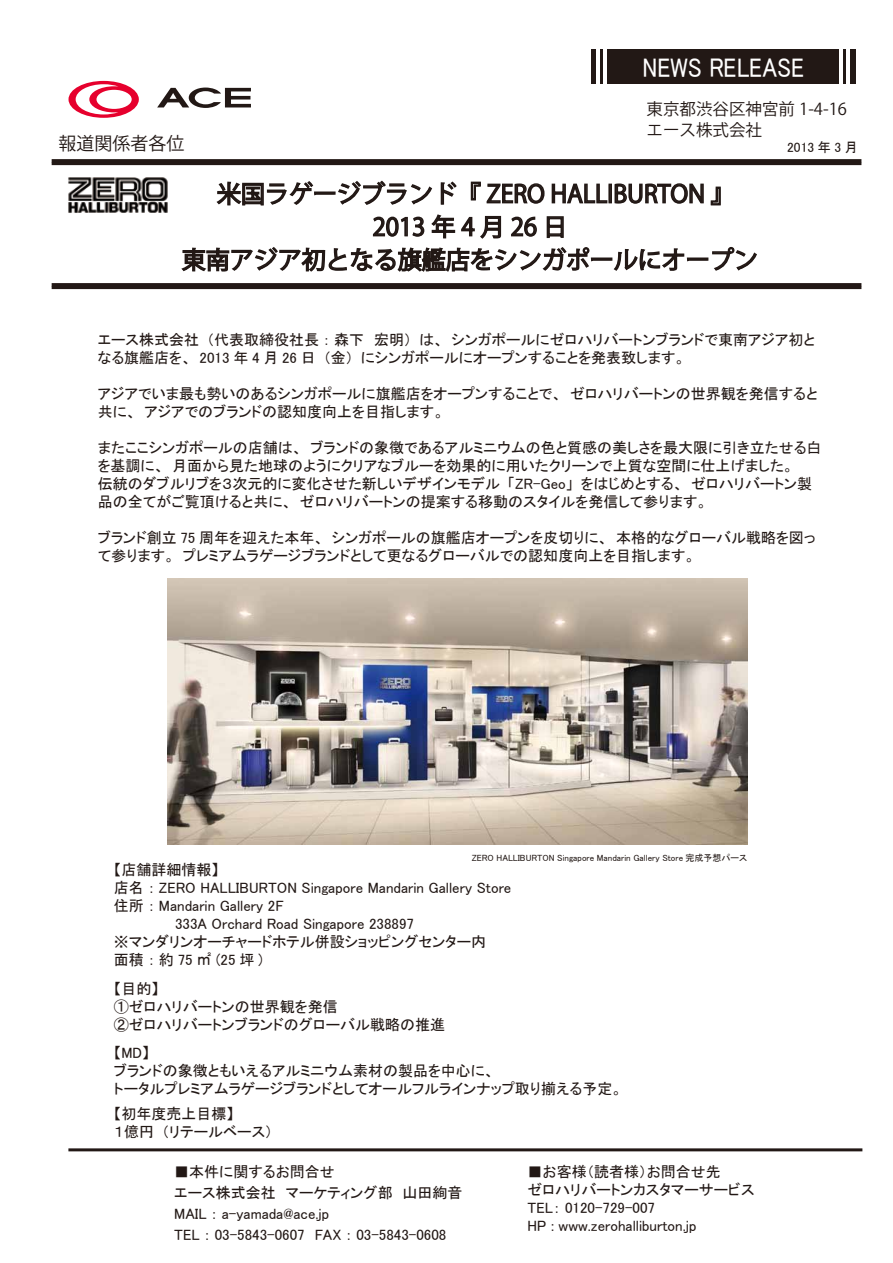
<style>
.page{position:relative;width:893px;height:1263px;background:#fff}
.page>*{position:absolute;margin:0;border:0;box-sizing:border-box;transform-origin:0 0}
.t1{font:27px "MS P Gothic";color:#fff;scale:.86 1}
.t2{font:24px/33px "Koz Go Pro";color:#221815;text-align:center}
.t3{font:18px "Koz Go Pro";color:#221815}
.t4{font:16.5px/21px "Koz Go Pro";color:#221815}
.t5{font:15px/18px "MS P Gothic";color:#221815}
.t6{font:13.5px "MS P Gothic";color:#221815}
.t7{font:9px "MS P Gothic";color:#221815}
</style>
<div class="page">
<div style="left:52px;top:159px;width:809px;height:6px;background:#221815"></div>
<div style="left:52px;top:283px;width:809px;height:6px;background:#221815"></div>
<img style="left:68px;top:177px;width:89px;height:36px">
<svg style="left:69px;top:81px;width:70px;height:37px"></svg>
<div style="left:591px;top:50px;width:264px;height:34px;background:#221815"></div>
<svg style="left:157px;top:88px;width:601px;height:550px"></svg>
<img style="left:168px;top:579px;width:579px;height:265px">
<hr style="left:68px;top:1148px;width:794px;height:3px;background:#221815">
<hr style="left:596px;top:23px;width:4px;height:76px;background:#fff">
<hr style="left:603px;top:39px;width:4px;height:76px;background:#fff">
<hr style="left:839px;top:25px;width:4px;height:76px;background:#fff">
<hr style="left:846px;top:41px;width:4px;height:59px;background:#fff">
<p class="t3" style="left:58px;top:132px;width:127px">報道関係者各位</p>
<h1 class="t1" style="left:643px;top:54px;width:190px">NEWS RELEASE</h1>
<p class="t4" style="left:647px;top:99px;width:202px">東京都渋谷区神宮前 1-4-16エース株式会社</p>
<p class="t6" style="left:787px;top:140px;width:72px">2013 年 3 月</p>
<h2 class="t2" style="left:182px;top:178px;width:578px">米国ラゲージブランド『 ZERO HALLIBURTON 』<br>2013年4月26日<br>東南アジア初となる旗艦店をシンガポールにオープン</h2>
<p class="t5" style="left:98px;top:331px;width:719px">エース株式会社（代表取締役社長：森下　宏明）は、シンガポールにゼロハリバートンブランドで東南アジア初となる旗艦店を、 2013 年 4 月 26 日（金）にシンガポールにオープンすることを発表致します。</p>
<p class="t5" style="left:98px;top:385px;width:721px">アジアでいま最も勢いのあるシンガポールに旗艦店をオープンすることで、ゼロハリバートンの世界観を発信すると共に、アジアでのブランドの認知度向上を目指します。</p>
<p class="t5" style="left:98px;top:439px;width:725px">またここシンガポールの店舗は、ブランドの象徴であるアルミニウムの色と質感の美しさを最大限に引き立たせる白を基調に、月面から見た地球のようにクリアなブルーを効果的に用いたクリーンで上質な空間に仕上げました。<br>伝統のダブルリブを３次元的に変化させた新しいデザインモデル「ZR-Geo」をはじめとする、ゼロハリバートン製品の全てがご覧頂けると共に、ゼロハリバートンの提案する移動のスタイルを発信して参ります。</p>
<p class="t5" style="left:98px;top:529px;width:720px">ブランド創立 75 周年を迎えた本年、シンガポールの旗艦店オープンを皮切りに、本格的なグローバル戦略を図って参ります。プレミアムラゲージブランドとして更なるグローバルでの認知度向上を目指します。</p>
<p class="t7" style="left:472px;top:853px;width:277px">ZERO HALLIBURTON Singapore Mandarin Gallery Store 完成予想パース</p>
<p class="t5" style="left:114px;top:860px;width:106px">【店舗詳細情報】</p>
<p class="t5" style="left:114px;top:878px;width:399px">店名： ZERO HALLIBURTON Singapore Mandarin Gallery Store</p>
<p class="t5" style="left:114px;top:896px;width:171px">住所： Mandarin Gallery 2F</p>
<p class="t5" style="left:155px;top:914px;width:260px">　　333A Orchard Road Singapore 238897</p>
<p class="t5" style="left:114px;top:932px;width:384px">※マンダリンオーチャードホテル併設ショッピングセンター内　</p>
<p class="t5" style="left:114px;top:950px;width:150px">面積：約75㎡ (25坪)</p>
<p class="t5" style="left:114px;top:979px;width:333px">【目的】<br>①ゼロハリバートンの世界観を発信<br>②ゼロハリバートンブランドのグローバル戦略の推進</p>
<p class="t5" style="left:114px;top:1043px;width:510px">【MD】<br>ブランドの象徴ともいえるアルミニウム素材の製品を中心に、<br>トータルプレミアムラゲージブランドとしてオールフルラインナップ取り揃える予定。</p>
<p class="t5" style="left:114px;top:1105px;width:160px">【初年度売上目標】<br>１億円（リテールベース）</p>
<p class="t5" style="left:174px;top:1161px;width:290px;line-height:21px">■本件に関するお問合せ<br>エース株式会社　マーケティング部　山田絢音<br>MAIL ： a-yamada@ace.jp<br>TEL ： 03-5843-0607　FAX ： 03-5843-0608</p>
<p class="t5" style="left:528px;top:1163px;width:229px">■お客様（読者様）お問合せ先<br>ゼロハリバートンカスタマーサービス<br>TEL： 0120-729-007<br>HP : www.zerohalliburton.jp</p>
</div>
